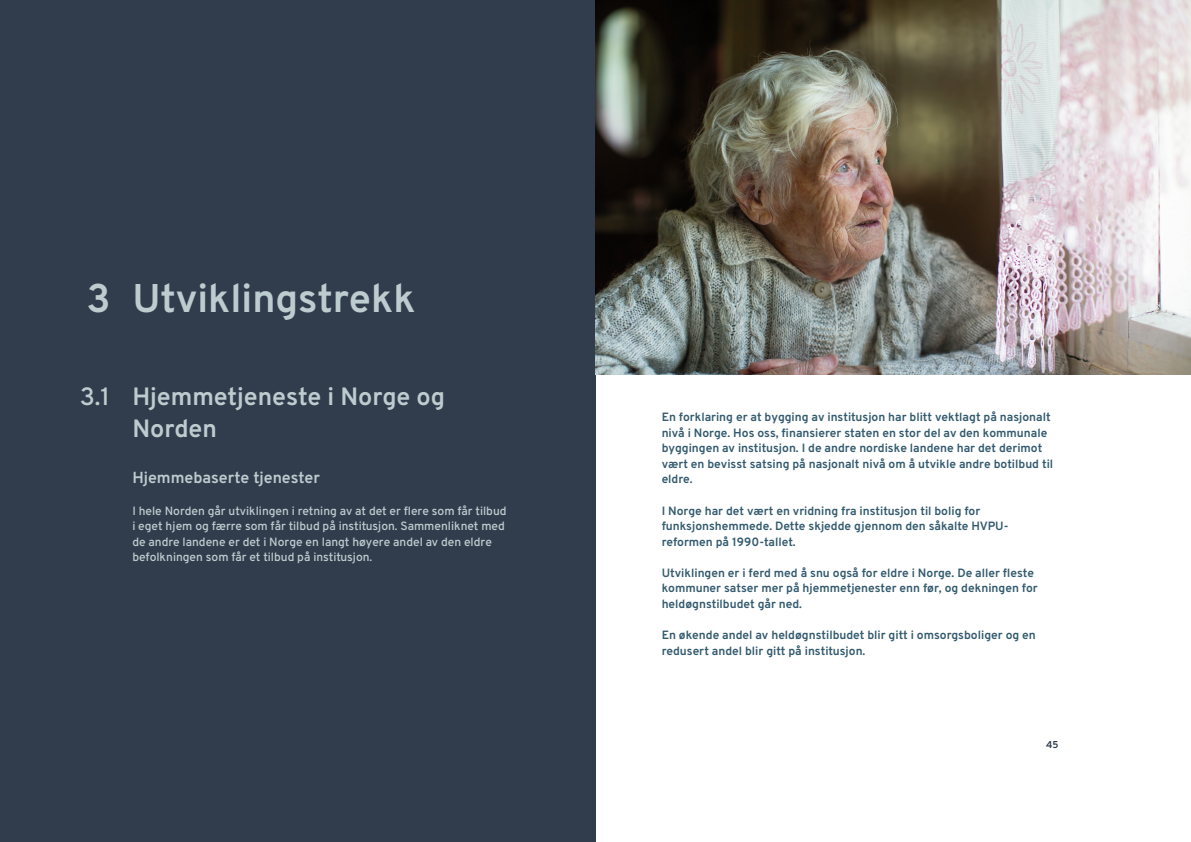
<style>
.page{position:relative;width:1191px;height:842px;background:#fff}
.page>*{position:absolute;margin:0;border:0;box-sizing:border-box;transform-origin:0 0}
.H1__white{font:700 40px "Overpass";color:#bdcccf}
.H2__white{font:700 25px/31.2px "Overpass";color:#bdcccf}
.Chapter_H2{font:600 25px "Overpass";color:#bdcccf}
.H3__white{font:700 16px "Overpass";color:#bdcccf}
.Subtitle{font:700 12px/15.6px "Overpass";color:#335a6e}
.Subtitle__white{font:600 12px/15.6px "Overpass";color:#bdcccf}
.t1{font:700 10px "Overpass";color:#313d4c}
</style>
<div class="page">
<div style="left:0;top:0;width:595px;height:842px;background:#313d4c"></div>
<img style="left:595px;top:0;width:596px;height:374px">
<p class="H1__white" style="left:86px;top:269px;width:26px">3</p>
<p class="H1__white" style="left:132px;top:269px;width:285px">Utviklingstrekk</p>
<p class="Chapter_H2" style="left:80px;top:379px;width:32px">3.1</p>
<p class="H2__white" style="left:132px;top:381px;width:314px">Hjemmetjeneste i Norge og<br>Norden</p>
<p class="H3__white" style="left:132px;top:466px;width:189px">Hjemmebaserte tjenester</p>
<p class="Subtitle__white" style="left:132px;top:503px;width:376px">I hele Norden går utviklingen i retning av at det er flere som får tilbud i eget hjem og færre som får tilbud på institusjon. Sammenliknet med de andre landene er det i Norge en langt høyere andel av den eldre befolkningen som får et tilbud på institusjon.</p>
<p class="Subtitle" style="left:661px;top:409px;width:393px">En forklaring er at bygging av institusjon har blitt vektlagt på nasjonalt nivå i Norge. Hos oss, finansierer staten en stor del av den kommunale byggingen av institusjon. I de andre nordiske landene har det derimot vært en bevisst satsing på nasjonalt nivå om å utvikle andre botilbud til eldre.</p>
<p class="Subtitle" style="left:661px;top:503px;width:348px">I Norge har det vært en vridning fra institusjon til bolig for funksjonshemmede. Dette skjedde gjennom den såkalte HVPU&shy;reformen på 1990-tallet.</p>
<p class="Subtitle" style="left:661px;top:565px;width:377px">Utviklingen er i ferd med å snu også for eldre i Norge. De aller fleste kommuner satser mer på hjemmetjenester enn før, og dekningen for heldøgnstilbudet går ned.</p>
<p class="Subtitle" style="left:661px;top:627px;width:376px">En økende andel av heldøgnstilbudet blir gitt i omsorgsboliger og en redusert andel blir gitt på institusjon.</p>
<p class="t1" style="left:1046px;top:738px;width:14px">45</p>
</div>
